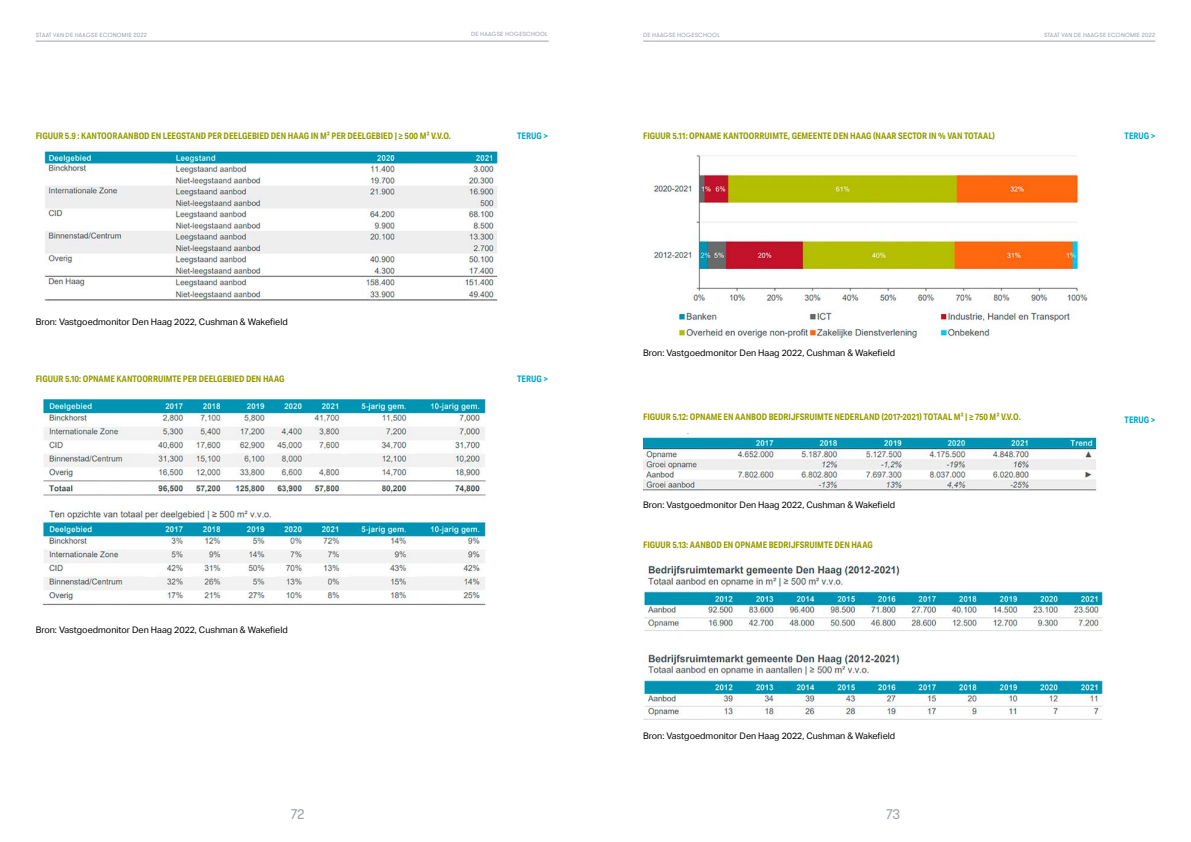
<style>
.page{position:relative;width:1191px;height:842px;background:#fff}
.page>*{position:absolute;margin:0;border:0;box-sizing:border-box;transform-origin:0 0}
.t1{font:14px "GT Walsheim Pro";color:#9da1ac}
.t2{font:700 9px "Aktiv Grotesk Cd";color:#959a00}
.t3{font:9px "Aktiv Grotesk";color:#000}
.t4{font:700 9px "Aktiv Grotesk Cd";color:#00a6c8}
.t5{font:6px "GT Walsheim Pro";letter-spacing:.03em;color:#9da1ac}
</style>
<div class="page">
<hr style="left:36px;top:41px;width:513px;height:1px;background:#9da1ac">
<hr style="left:643px;top:41px;width:512px;height:1px;background:#9da1ac">
<img style="left:653px;top:155px;width:435px;height:184px">
<img style="left:643px;top:434px;width:456px;height:57px">
<img style="left:643px;top:562px;width:461px;height:158px">
<img style="left:44px;top:149px;width:455px;height:154px">
<img style="left:38px;top:400px;width:448px;height:206px">
<p class="t5" style="left:471px;top:30px;width:78px">DE HAAGSE HOGESCHOOL</p>
<p class="t5" style="left:643px;top:31px;width:78px">DE HAAGSE HOGESCHOOL</p>
<p class="t5" style="left:36px;top:31px;width:113px">STAAT VAN DE HAAGSE ECONOMIE 2022</p>
<p class="t5" style="left:1044px;top:31px;width:113px">STAAT VAN DE HAAGSE ECONOMIE 2022</p>
<p class="t2" style="left:36px;top:130px;width:417px">FIGUUR 5.9 : KANTOORAANBOD EN LEEGSTAND PER DEELGEBIED DEN HAAG IN M² PER DEELGEBIED | ≥ 500 M² V.V.O.</p>
<p class="t4" style="left:517px;top:130px;width:32px">TERUG &gt;</p>
<p class="t3" style="left:36px;top:316px;width:253px">Bron: Vastgoedmonitor Den Haag 2022, Cushman &amp; Wakefield</p>
<p class="t2" style="left:36px;top:373px;width:250px">FIGUUR 5.10: OPNAME KANTOORRUIMTE PER DEELGEBIED DEN HAAG</p>
<p class="t4" style="left:517px;top:373px;width:32px">TERUG &gt;</p>
<p class="t3" style="left:36px;top:624px;width:253px">Bron: Vastgoedmonitor Den Haag 2022, Cushman &amp; Wakefield</p>
<p class="t2" style="left:643px;top:130px;width:353px">FIGUUR 5.11: OPNAME KANTOORRUIMTE, GEMEENTE DEN HAAG (NAAR SECTOR IN % VAN TOTAAL)</p>
<p class="t3" style="left:643px;top:348px;width:253px">Bron: Vastgoedmonitor Den Haag 2022, Cushman &amp; Wakefield</p>
<p class="t2" style="left:643px;top:411px;width:379px">FIGUUR 5.12: OPNAME EN AANBOD BEDRIJFSRUIMTE NEDERLAND (2017-2021) TOTAAL M² | ≥ 750 M² V.V.O.</p>
<p class="t3" style="left:643px;top:500px;width:253px">Bron: Vastgoedmonitor Den Haag 2022, Cushman &amp; Wakefield</p>
<p class="t2" style="left:643px;top:540px;width:231px">FIGUUR 5.13: AANBOD EN OPNAME BEDRIJFSRUIMTE DEN HAAG</p>
<p class="t3" style="left:643px;top:730px;width:253px">Bron: Vastgoedmonitor Den Haag 2022, Cushman &amp; Wakefield</p>
<h1 class="t1" style="left:291px;top:805px;width:15px">72</h1>
<h1 class="t1" style="left:886px;top:805px;width:16px">73</h1>
<p class="t4" style="left:1124px;top:130px;width:32px">TERUG &gt;</p>
<p class="t4" style="left:1124px;top:414px;width:32px">TERUG &gt;</p>
</div>
